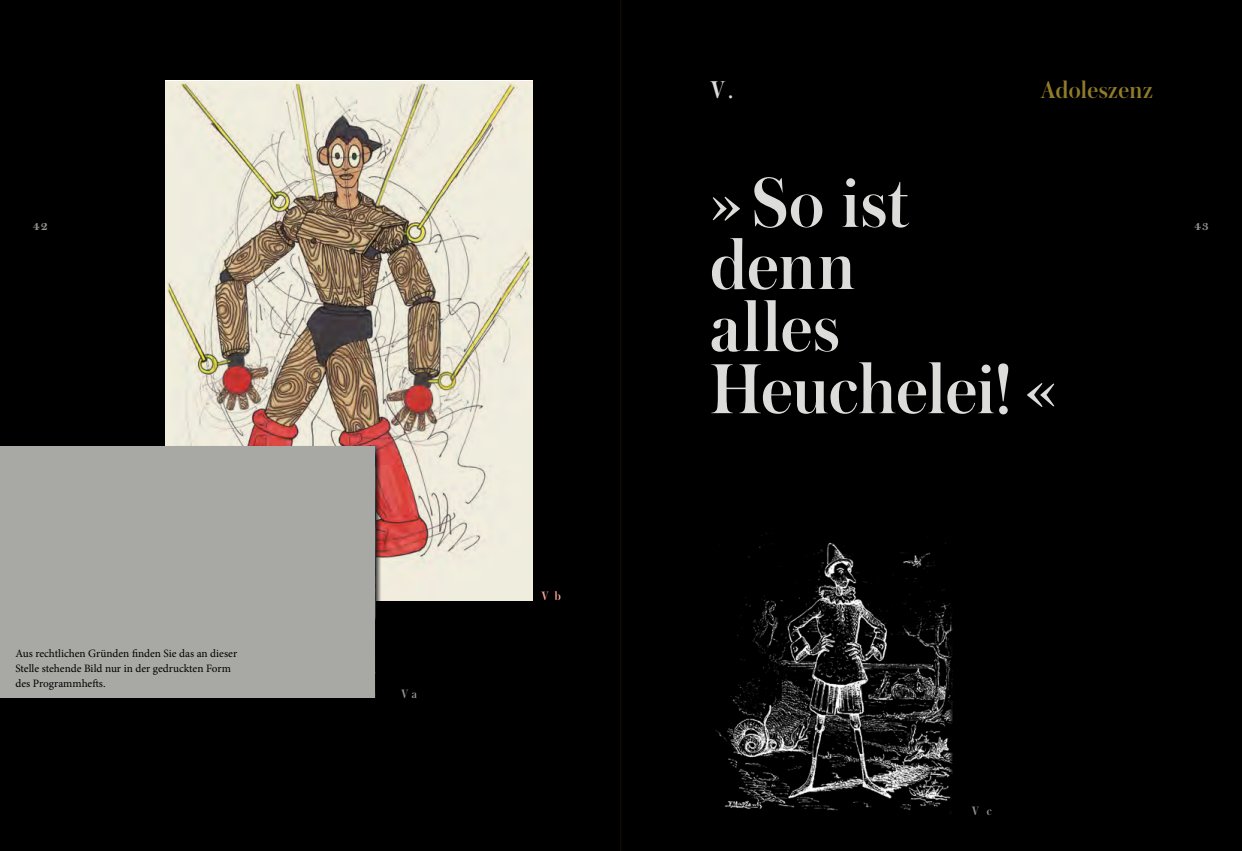
<style>
.page{position:relative;width:1242px;height:851px;background:#fff}
.page>*{position:absolute;margin:0;border:0;box-sizing:border-box;transform-origin:0 0}
.t1{font:500 74.25px/62.1px "Austin";letter-spacing:.005em;color:#dcdcdb}
.t2{font:500 25.5px "Austin";letter-spacing:.01em;color:#907c2a}
.t3{font:500 25.5px "Austin";color:#dcdcdb}
.t4{font:600 12.75px "Austin Text";color:#959490}
.t5{font:500 12.75px "Austin";color:#959490}
.t6{font:500 12.75px "Austin";color:#f6aa97}
.t7{font:11.25px/15px "Minion Pro";color:#000}
</style>
<div class="page">
<div style="left:0;top:0;width:1242px;height:850px;background:#000"></div>
<img style="left:165px;top:81px;width:367px;height:519px">
<hr style="left:620px;top:0;width:1px;height:850px;background:#1d1200">
<div style="left:0;top:445px;width:382px;height:260px;background:#000;opacity:.75"></div>
<div style="left:1px;top:446px;width:374px;height:251px;background:#a8a8a5"></div>
<p class="t4" style="left:33px;top:216px;width:16px">42</p>
<p class="t7" style="left:15px;top:645px;width:223px">Aus rechtlichen Gründen finden Sie das an dieser<br>Stelle stehende Bild nur in der gedruckten Form des Programmhefts.</p>
<p class="t5" style="left:401px;top:685px;width:17px">V a</p>
<p class="t6" style="left:541px;top:587px;width:21px">V b</p>
<h2 class="t3" style="left:710px;top:72px;width:24px">V.</h2>
<h2 class="t2" style="left:1041px;top:72px;width:113px">Adoleszenz</h2>
<h1 class="t1" style="left:710px;top:169px;width:348px">» So ist denn<br>alles<br>Heuchelei! «</h1>
<p class="t4" style="left:1194px;top:216px;width:16px">43</p>
<p class="t5" style="left:972px;top:802px;width:21px">V c</p>
</div>
